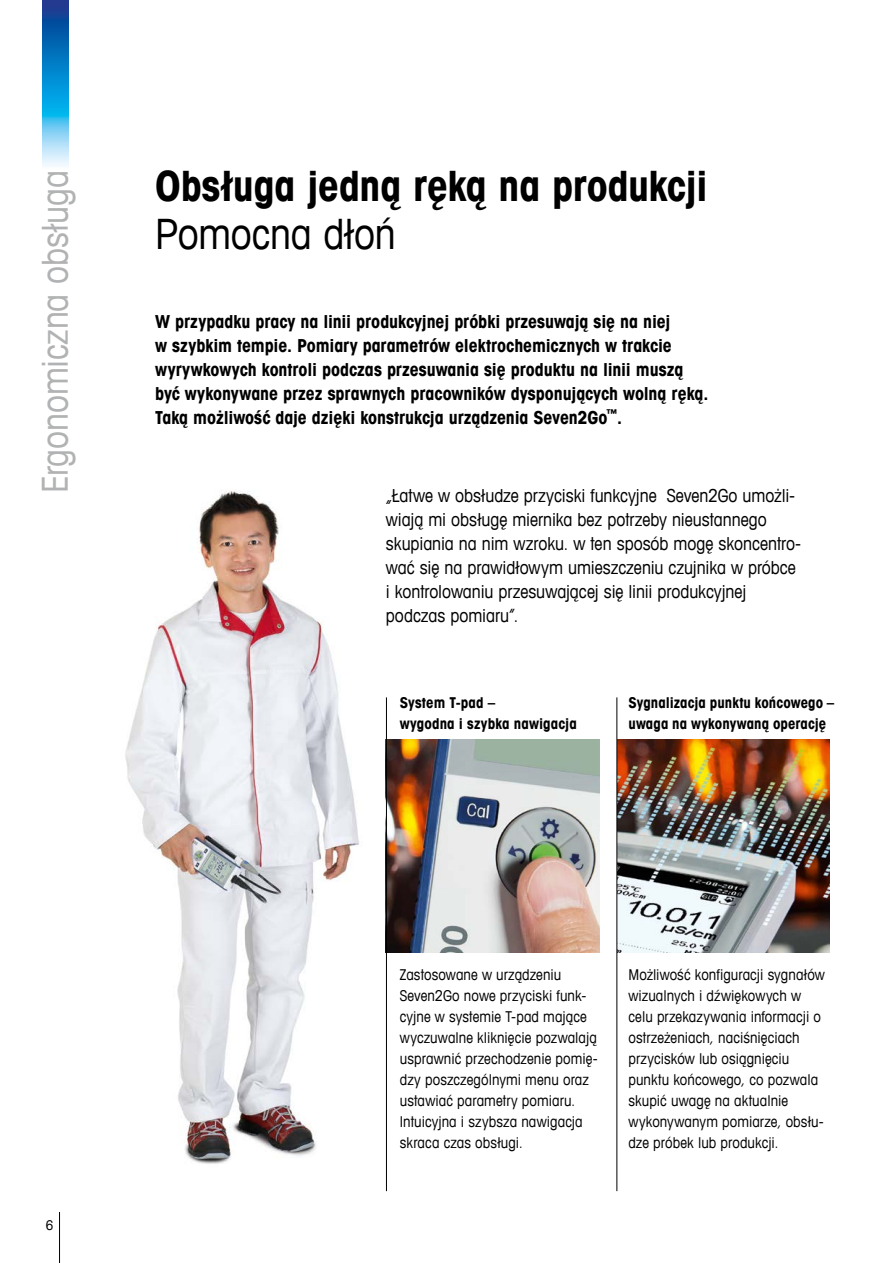
<style>
.page{position:relative;width:893px;height:1263px;background:#fff}
.page>*{position:absolute;margin:0;border:0;box-sizing:border-box;transform-origin:0 0}
.t1{font:700 condensed 42px "Avant Garde Com";letter-spacing:-.005em;color:#000}
.t2{font:condensed 42px "Avant Garde Com";letter-spacing:-.005em;color:#000}
.t3{font:condensed 36px "Avant Garde Com";letter-spacing:-.005em;color:#b1b2b3}
.t4{font:700 condensed 18px/24px "Avant Garde Com";letter-spacing:-.005em;color:#000}
.t5{font:condensed 18px/24px "Avant Garde Com";letter-spacing:-.005em;color:#000}
.t6{font:condensed 15px/21px "Avant Garde Com";letter-spacing:.005em;color:#000}
.t7{font:700 condensed 15px/21px "Avant Garde Com";letter-spacing:.005em;color:#000}
.t8{font:condensed 13.5px "Avant Garde Com";color:#000}
</style>
<div class="page">
<hr style="left:59px;top:1212px;width:1px;height:51px;background:#000">
<img style="left:43px;top:0;width:25px;height:166px">
<img style="left:387px;top:740px;width:213px;height:212px">
<img style="left:617px;top:740px;width:213px;height:212px">
<img style="left:125px;top:491px;width:234px;height:673px">
<hr style="left:616px;top:697px;width:1px;height:494px;background:#000">
<hr style="left:386px;top:697px;width:1px;height:494px;background:#000">
<h2 class="t3" style="left:33px;top:493px;width:325px;rotate:-90deg">Ergonomiczna obsługa</h2>
<h1 class="t1" style="left:155px;top:158px;width:554px">Obsługa jedną ręką na produkcji</h1>
<h1 class="t2" style="left:155px;top:207px;width:242px">Pomocna dłoń</h1>
<p class="t4" style="left:155px;top:309px;width:555px">W przypadku pracy na linii produkcyjnej próbki przesuwają się na niej<br>w szybkim tempie. Pomiary parametrów elektrochemicznych w trakcie wyrywkowych kontroli podczas przesuwania się produktu na linii muszą być wykonywane przez sprawnych pracowników dysponujących wolną ręką.<br>Taką możliwość daje dzięki konstrukcja urządzenia Seven2Go<sup>™</sup>.</p>
<p class="t5" style="left:386px;top:483px;width:417px">„Łatwe w obsłudze przyciski funkcyjne Seven2Go umożli&shy;wiają mi obsługę miernika bez potrzeby nieustannego skupiania na nim wzroku. w ten sposób mogę skoncentro&shy;wać się na prawidłowym umieszczeniu czujnika w próbce i kontrolowaniu przesuwającej się linii produkcyjnej podczas pomiaru”.</p>
<p class="t7" style="left:400px;top:692px;width:179px">System T-pad –<br>wygodna i szybka nawigacja</p>
<p class="t7" style="left:628px;top:692px;width:207px">Sygnalizacja punktu końcowego – uwaga na wykonywaną operację</p>
<p class="t8" style="left:46px;top:1217px;width:9px">6</p>
<p class="t6" style="left:400px;top:964px;width:199px">Zastosowane w urządzeniu<br>Seven2Go nowe przyciski funk&shy;cyjne w systemie T-pad mające wyczuwalne kliknięcie pozwalają usprawnić przechodzenie pomię&shy;dzy poszczególnymi menu oraz ustawiać parametry pomiaru.<br>Intuicyjna i szybsza nawigacja skraca czas obsługi.</p>
<p class="t6" style="left:628px;top:964px;width:198px">Możliwość konfiguracji sygnałów wizualnych i dźwiękowych w celu przekazywania informacji o ostrzeżeniach, naciśnięciach przycisków lub osiągnięciu punktu końcowego, co pozwala skupić uwagę na aktualnie wykonywanym pomiarze, obsłu&shy;dze próbek lub produkcji.</p>
</div>
